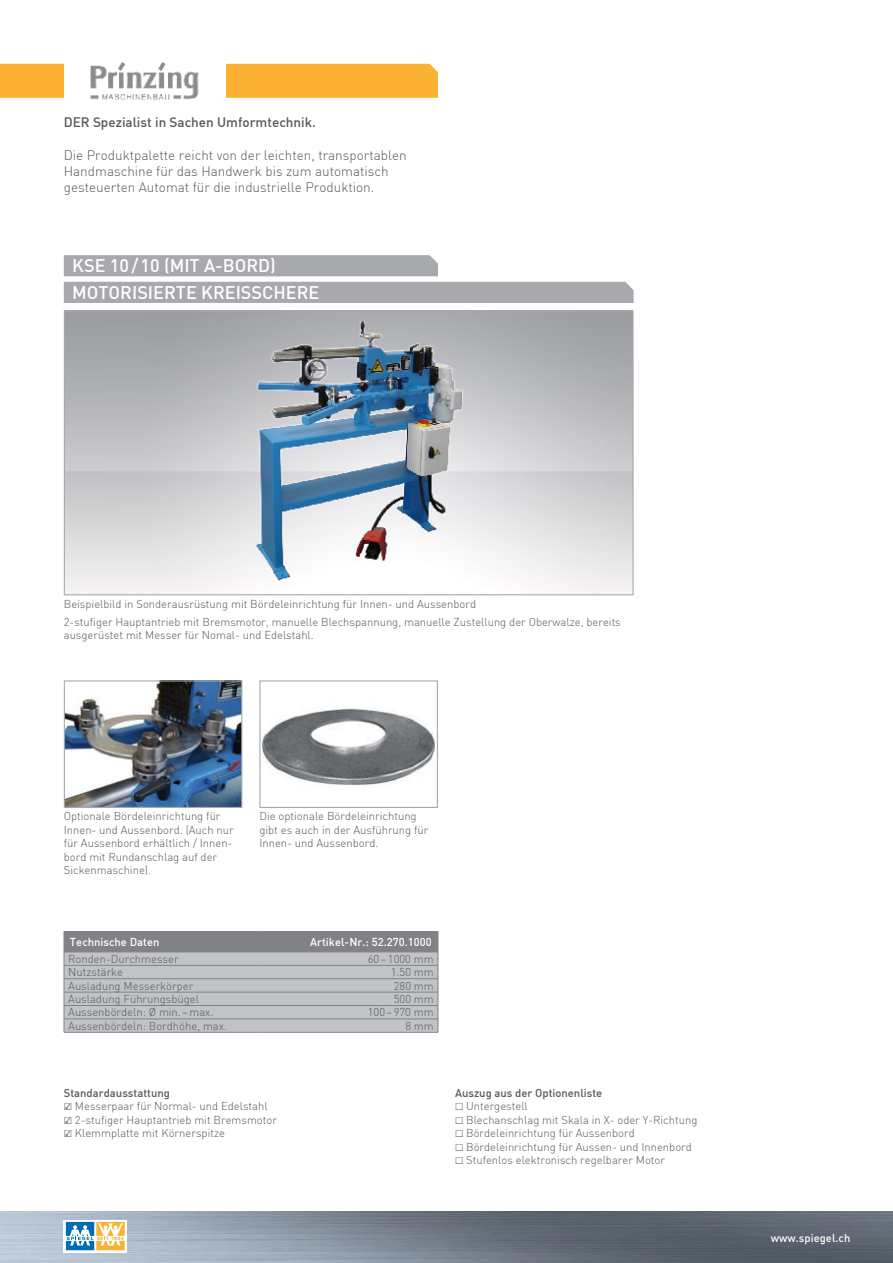
<style>
.page{position:relative;width:893px;height:1263px;background:#fff}
.page>*{position:absolute;margin:0;border:0;box-sizing:border-box;transform-origin:0 0}
.t1{font:500 18px "DIN";color:#fff}
.t2{font:300 13.5px/16.2px "DIN";color:#57585a}
.t3{font:500 13.5px "DIN";color:#57585a}
.t4{font:300 11.25px/13.5px "DIN";color:#57585a}
.t5{font:500 11.25px "DIN";color:#fff}
.t6{font:500 11.25px "DIN";color:#57585a}
.s1{font-family:"Arial Unicode MS";font-weight:400}
.s2{font-weight:500}
</style>
<div class="page">
<img style="left:0;top:1212px;width:893px;height:51px">
<div style="left:0;top:64px;width:438px;height:34px;background:#fbb131"></div>
<div style="left:64px;top:255px;width:374px;height:21px;background:#a8a9ad"></div>
<div style="left:64px;top:282px;width:570px;height:21px;background:#a8a9ad"></div>
<svg style="left:64px;top:1220px;width:63px;height:32px"></svg>
<svg style="left:66px;top:1222px;width:59px;height:28px"></svg>
<hr style="left:64px;top:1032px;width:194px;height:1px;background:#808285">
<hr style="left:258px;top:1032px;width:180px;height:1px;background:#808285">
<svg style="left:64px;top:931px;width:375px;height:101px;background:#b0b1b4"></svg>
<img style="left:262px;top:708px;width:173px;height:77px">
<div style="left:259px;top:680px;width:179px;height:128px;border:1px solid #a8a9ad"></div>
<img style="left:66px;top:682px;width:174px;height:124px">
<div style="left:64px;top:680px;width:178px;height:128px;border:1px solid #a8a9ad"></div>
<img style="left:66px;top:312px;width:566px;height:281px">
<div style="left:64px;top:310px;width:570px;height:285px;border:1px solid #a8a9ad"></div>
<div style="left:64px;top:53px;width:161px;height:55px;background:#fff"></div>
<img style="left:90px;top:61px;width:109px;height:39px">
<p class="t3" style="left:64px;top:117px;width:254px">DER Spezialist in Sachen Umformtechnik.</p>
<p class="t2" style="left:64px;top:148px;width:344px">Die Produktpalette reicht von der leichten, transportablen<br>Handmaschine für das Handwerk bis zum automatisch gesteuerten Automat für die industrielle Produktion.</p>
<h1 class="t1" style="left:72px;top:258px;width:205px">KSE 10 / 10 (MIT A-BORD)</h1>
<h1 class="t1" style="left:72px;top:284px;width:249px">MOTORISIERTE KREISSCHERE</h1>
<p class="t4" style="left:64px;top:596px;width:559px;line-height:17.7px">Beispielbild in Sonderausrüstung mit Bördeleinrichtung für Innen- und Aussenbord<br>2-stufiger Hauptantrieb mit Bremsmotor, manuelle Blechspannung, manuelle Zustellung der Oberwalze, bereits</p>
<p class="t4" style="left:64px;top:629px;width:252px">ausgerüstet mit Messer für Nomal- und Edelstahl.</p>
<p class="t4" style="left:64px;top:810px;width:172px">Optionale Bördeleinrichtung für<br>Innen- und Aussenbord. (Auch nur für Aussenbord erhältlich / Innen&shy;bord mit Rundanschlag auf der<br>Sickenmaschine).</p>
<p class="t4" style="left:259px;top:810px;width:171px">Die optionale Bördeleinrichtung gibt es auch in der Ausführung für<br>Innen- und Aussenbord.</p>
<p class="t5" style="left:70px;top:936px;width:91px">Technische Daten</p>
<p class="t5" style="left:310px;top:936px;width:123px">Artikel-Nr.: 52.270.1000</p>
<p class="t4" style="left:68px;top:953px;width:112px">Ronden-Durchmesser</p>
<p class="t4" style="left:368px;top:953px;width:67px">60 – 1000 mm</p>
<p class="t4" style="left:68px;top:966px;width:56px">Nutzstärke</p>
<p class="t4" style="left:391px;top:966px;width:44px">1.50 mm</p>
<p class="t4" style="left:68px;top:979px;width:127px">Ausladung Messerkörper</p>
<p class="t4" style="left:394px;top:979px;width:41px">280 mm</p>
<p class="t4" style="left:68px;top:993px;width:132px">Ausladung Führungsbügel</p>
<p class="t4" style="left:394px;top:993px;width:41px">500 mm</p>
<p class="t4" style="left:68px;top:1006px;width:147px">Aussenbördeln: Ø min. – max.</p>
<p class="t4" style="left:368px;top:1006px;width:67px">100 – 970 mm</p>
<p class="t4" style="left:68px;top:1020px;width:160px">Aussenbördeln: Bordhöhe, max.</p>
<p class="t4" style="left:405px;top:1020px;width:30px">8 mm</p>
<p class="t6" style="left:64px;top:1088px;width:108px">Standardausstattung</p>
<p class="t4" style="left:64px;top:1100px;width:205px"><span class="s1">☑</span> Messerpaar für Normal- und Edelstahl</p>
<p class="t4" style="left:64px;top:1114px;width:215px"><span class="s1">☑</span> 2-stufiger Hauptantrieb mit Bremsmotor</p>
<p class="t4" style="left:64px;top:1127px;width:163px"><span class="s1">☑</span> Klemmplatte mit Körnerspitze</p>
<p class="t4" style="left:455px;top:1087px;width:244px"><span class="s2">Auszug aus der Optionenliste<br></span><span class="s1">☐</span> Untergestell<br><span class="s1">☐</span> Blechanschlag mit Skala in X- oder Y-Richtung <span class="s1">☐</span> Bördeleinrichtung für Aussenbord<br><span class="s1">☐</span> Bördeleinrichtung für Aussen- und Innenbord <span class="s1">☐</span> Stufenlos elektronisch regelbarer Motor</p>
<p class="t5" style="left:771px;top:1233px;width:81px">www.spiegel.ch</p>
</div>
